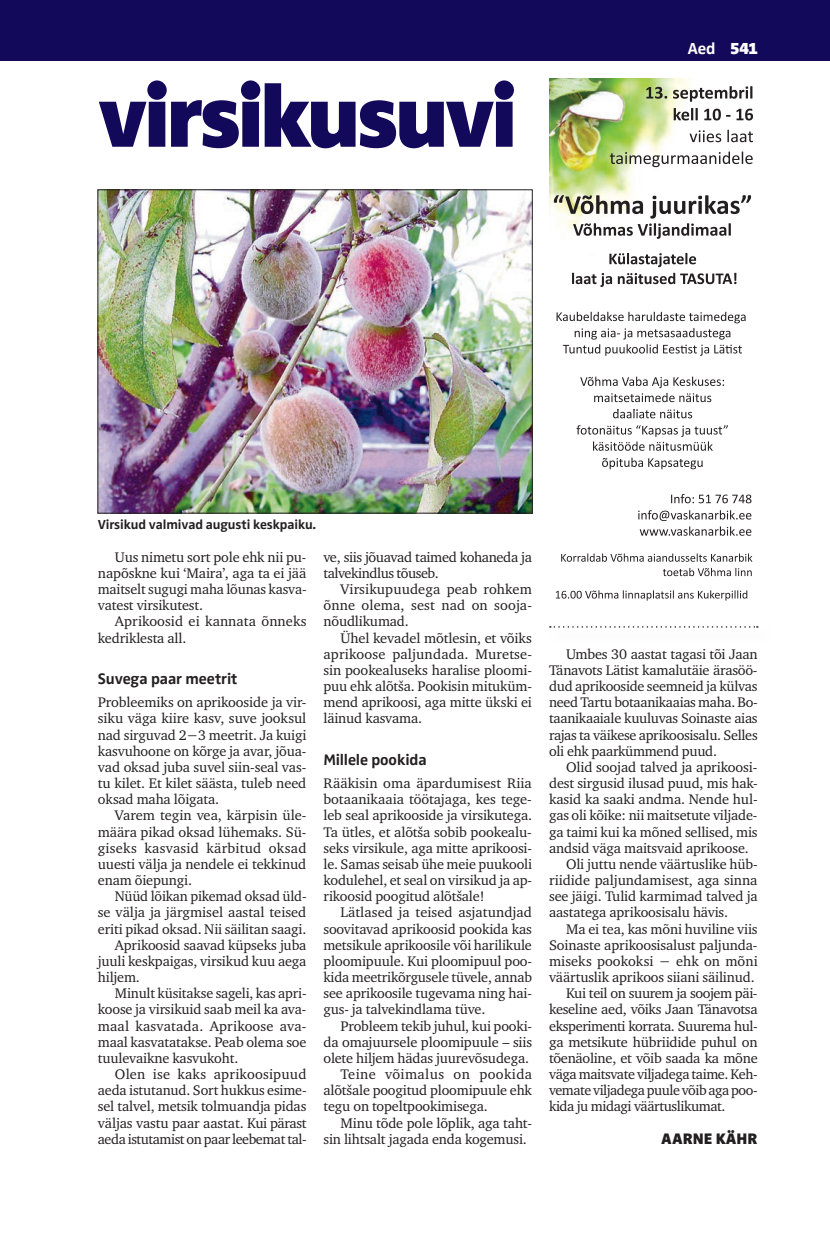
<style>
.page{position:relative;width:830px;height:1234px;background:#fff}
.page>*{position:absolute;margin:0;border:0;box-sizing:border-box;transform-origin:0 0}
.t1{font:900 90px "Zwo Pro";letter-spacing:-.045em;color:#13095a}
.t2{font:700 16.5px "Zwo Pro";color:#fff}
.t3{font:700 15.75px "Zwo Pro";letter-spacing:-.005em;color:#231f20}
.t4{font:900 15.75px "Zwo Pro";color:#231f20}
.t5{font:14.25px "Charter ITC";letter-spacing:-.01em;color:#231f20}
.t6{font:14.25px "Charter ITC";letter-spacing:-.03em;color:#231f20}
.t7{font:14.25px "Charter ITC";letter-spacing:.01em;color:#231f20}
.t8{font:14.25px "Charter ITC";letter-spacing:.015em;color:#231f20}
.t9{font:14.25px "Charter ITC";letter-spacing:.025em;color:#231f20}
.t10{font:700 13.5px "Zwo Pro";letter-spacing:-.01em;color:#231f20}
.s1{font-weight:900}
</style>
<div class="page">
<div style="left:0;top:0;width:829px;height:60px;background:#13095a"></div>
<img style="left:100px;top:191px;width:430px;height:320px">
<div style="left:98px;top:189px;width:434px;height:324px;border:1px solid #231f20"></div>
<img style="left:549px;top:79px;width:204px;height:522px">
<img style="left:549px;top:626px;width:210px;height:2px">
<svg style="left:549px;top:626px;width:208px;height:1px"></svg>
<p class="t1" style="left:98px;top:62px;width:421px">virsikusuvi</p>
<p class="t2" style="left:687px;top:39px;width:72px">Aed <span class="s1">541</span></p>
<p class="t10" style="left:98px;top:517px;width:220px">Virsikud valmivad augusti keskpaiku.</p>
<p class="t5" style="left:115px;top:547px;width:193px">Uus nimetu sort pole ehk nii pu-</p>
<p class="t5" style="left:98px;top:564px;width:210px">napõskne kui ‘Maira’, aga ta ei jää</p>
<p class="t5" style="left:98px;top:580px;width:210px">maitselt sugugi maha lõunas kasva-</p>
<p class="t5" style="left:98px;top:596px;width:107px">vatest virsikutest.</p>
<p class="t5" style="left:115px;top:612px;width:193px">Aprikoosid ei kannata õnneks</p>
<p class="t5" style="left:98px;top:628px;width:90px">kedriklesta all.</p>
<p class="t3" style="left:98px;top:669px;width:141px">Suvega paar meetrit</p>
<p class="t5" style="left:98px;top:693px;width:210px">Probleemiks on aprikooside ja vir-</p>
<p class="t5" style="left:98px;top:709px;width:210px">siku väga kiire kasv, suve jooksul</p>
<p class="t5" style="left:98px;top:725px;width:210px">nad sirguvad 2−3 meetrit. Ja kuigi</p>
<p class="t5" style="left:98px;top:741px;width:210px">kasvuhoone on kõrge ja avar, jõua-</p>
<p class="t5" style="left:98px;top:758px;width:210px">vad oksad juba suvel siin-seal vas-</p>
<p class="t5" style="left:98px;top:774px;width:210px">tu kilet. Et kilet säästa, tuleb need</p>
<p class="t5" style="left:98px;top:790px;width:123px">oksad maha lõigata.</p>
<p class="t5" style="left:115px;top:806px;width:193px">Varem tegin vea, kärpisin üle-</p>
<p class="t5" style="left:98px;top:822px;width:210px">määra pikad oksad lühemaks. Sü-</p>
<p class="t8" style="left:98px;top:838px;width:210px">giseks kasvasid kärbitud oksad</p>
<p class="t5" style="left:98px;top:854px;width:210px">uuesti välja ja nendele ei tekkinud</p>
<p class="t5" style="left:98px;top:871px;width:96px">enam õiepungi.</p>
<p class="t5" style="left:115px;top:887px;width:193px">Nüüd lõikan pikemad oksad üld-</p>
<p class="t5" style="left:98px;top:903px;width:210px">se välja ja järgmisel aastal teised</p>
<p class="t5" style="left:98px;top:919px;width:210px">eriti pikad oksad. Nii säilitan saagi.</p>
<p class="t5" style="left:115px;top:935px;width:193px">Aprikoosid saavad küpseks juba</p>
<p class="t5" style="left:98px;top:951px;width:210px">juuli keskpaigas, virsikud kuu aega</p>
<p class="t5" style="left:98px;top:968px;width:44px">hiljem.</p>
<p class="t5" style="left:115px;top:984px;width:193px">Minult küsitakse sageli, kas apri-</p>
<p class="t5" style="left:98px;top:1000px;width:210px">koose ja virsikuid saab meil ka ava-</p>
<p class="t7" style="left:98px;top:1016px;width:210px">maal kasvatada. Aprikoose ava-</p>
<p class="t5" style="left:98px;top:1032px;width:210px">maal kasvatatakse. Peab olema soe</p>
<p class="t5" style="left:98px;top:1048px;width:142px">tuulevaikne kasvukoht.</p>
<p class="t8" style="left:115px;top:1065px;width:193px">Olen ise kaks aprikoosipuud</p>
<p class="t5" style="left:98px;top:1081px;width:210px">aeda istutanud. Sort hukkus esime-</p>
<p class="t5" style="left:98px;top:1097px;width:210px">sel talvel, metsik tolmuandja pidas</p>
<p class="t5" style="left:98px;top:1113px;width:210px">väljas vastu paar aastat. Kui pärast</p>
<p class="t6" style="left:98px;top:1129px;width:210px">aeda istutamist on paar leebemat tal-</p>
<p class="t5" style="left:323px;top:547px;width:210px">ve, siis jõuavad taimed kohaneda ja</p>
<p class="t6" style="left:323px;top:564px;width:117px">talvekindlus tõuseb.</p>
<p class="t7" style="left:340px;top:580px;width:193px">Virsikupuudega peab rohkem</p>
<p class="t7" style="left:323px;top:596px;width:210px">õnne olema, sest nad on sooja-</p>
<p class="t5" style="left:323px;top:612px;width:87px">nõudlikumad.</p>
<p class="t5" style="left:340px;top:628px;width:193px">Ühel kevadel mõtlesin, et võiks</p>
<p class="t7" style="left:323px;top:644px;width:210px">aprikoose paljundada. Muretse-</p>
<p class="t5" style="left:323px;top:661px;width:210px">sin pookealuseks haralise ploomi-</p>
<p class="t5" style="left:323px;top:677px;width:210px">puu ehk alõtša. Pookisin mituküm-</p>
<p class="t5" style="left:323px;top:693px;width:210px">mend aprikoosi, aga mitte ükski ei</p>
<p class="t5" style="left:323px;top:709px;width:100px">läinud kasvama.</p>
<p class="t3" style="left:323px;top:750px;width:105px">Millele pookida</p>
<p class="t5" style="left:323px;top:774px;width:210px">Rääkisin oma äpardumisest Riia</p>
<p class="t5" style="left:323px;top:790px;width:210px">botaanikaaia töötajaga, kes tege-</p>
<p class="t5" style="left:323px;top:806px;width:210px">leb seal aprikooside ja virsikutega.</p>
<p class="t5" style="left:323px;top:822px;width:210px">Ta ütles, et alõtša sobib pookealu-</p>
<p class="t5" style="left:323px;top:838px;width:210px">seks virsikule, aga mitte aprikoosi-</p>
<p class="t5" style="left:323px;top:854px;width:210px">le. Samas seisab ühe meie puukooli</p>
<p class="t5" style="left:323px;top:871px;width:210px">kodulehel, et seal on virsikud ja ap-</p>
<p class="t5" style="left:323px;top:887px;width:162px">rikoosid poogitud alõtšale!</p>
<p class="t5" style="left:340px;top:903px;width:193px">Lätlased ja teised asjatundjad</p>
<p class="t5" style="left:323px;top:919px;width:210px">soovitavad aprikoosid pookida kas</p>
<p class="t5" style="left:323px;top:935px;width:210px">metsikule aprikoosile või harilikule</p>
<p class="t5" style="left:323px;top:951px;width:210px">ploomipuule. Kui ploomipuul poo-</p>
<p class="t5" style="left:323px;top:968px;width:210px">kida meetrikõrgusele tüvele, annab</p>
<p class="t5" style="left:323px;top:984px;width:210px">see aprikoosile tugevama ning hai-</p>
<p class="t5" style="left:323px;top:1000px;width:163px">gus- ja talvekindlama tüve.</p>
<p class="t5" style="left:340px;top:1016px;width:193px">Probleem tekib juhul, kui pooki-</p>
<p class="t5" style="left:323px;top:1032px;width:210px">da omajuursele ploomipuule – siis</p>
<p class="t5" style="left:323px;top:1048px;width:207px">olete hiljem hädas juurevõsudega.</p>
<p class="t9" style="left:340px;top:1065px;width:193px">Teine võimalus on pookida</p>
<p class="t5" style="left:323px;top:1081px;width:210px">alõtšale poogitud ploomipuule ehk</p>
<p class="t5" style="left:323px;top:1097px;width:166px">tegu on topeltpookimisega.</p>
<p class="t5" style="left:340px;top:1113px;width:193px">Minu tõde pole lõplik, aga taht-</p>
<p class="t5" style="left:323px;top:1129px;width:205px">sin lihtsalt jagada enda kogemusi.</p>
<p class="t5" style="left:566px;top:644px;width:193px">Umbes 30 aastat tagasi tõi Jaan</p>
<p class="t5" style="left:548px;top:661px;width:210px">Tänavots Lätist kamalutäie ärasöö-</p>
<p class="t5" style="left:549px;top:677px;width:210px">dud aprikooside seemneid ja külvas</p>
<p class="t5" style="left:549px;top:693px;width:210px">need Tartu botaanikaaias maha. Bo-</p>
<p class="t5" style="left:549px;top:709px;width:210px">taanikaaiale kuuluvas Soinaste aias</p>
<p class="t5" style="left:549px;top:725px;width:210px">rajas ta väikese aprikoosisalu. Selles</p>
<p class="t5" style="left:549px;top:741px;width:169px">oli ehk paarkümmend puud.</p>
<p class="t5" style="left:566px;top:758px;width:193px">Olid soojad talved ja aprikoosi-</p>
<p class="t5" style="left:549px;top:774px;width:210px">dest sirgusid ilusad puud, mis hak-</p>
<p class="t5" style="left:549px;top:790px;width:210px">kasid ka saaki andma. Nende hul-</p>
<p class="t5" style="left:549px;top:806px;width:210px">gas oli kõike: nii maitsetute viljade-</p>
<p class="t5" style="left:549px;top:822px;width:210px">ga taimi kui ka mõned sellised, mis</p>
<p class="t5" style="left:549px;top:838px;width:201px">andsid väga maitsvaid aprikoose.</p>
<p class="t5" style="left:566px;top:854px;width:193px">Oli juttu nende väärtuslike hüb-</p>
<p class="t5" style="left:549px;top:871px;width:210px">riidide paljundamisest, aga sinna</p>
<p class="t5" style="left:549px;top:887px;width:210px">see jäigi. Tulid karmimad talved ja</p>
<p class="t5" style="left:549px;top:903px;width:180px">aastatega aprikoosisalu hävis.</p>
<p class="t5" style="left:566px;top:919px;width:193px">Ma ei tea, kas mõni huviline viis</p>
<p class="t5" style="left:549px;top:935px;width:210px">Soinaste aprikoosisalust paljunda-</p>
<p class="t5" style="left:549px;top:951px;width:210px">miseks pookoksi − ehk on mõni</p>
<p class="t5" style="left:549px;top:968px;width:207px">väärtuslik aprikoos siiani säilinud.</p>
<p class="t6" style="left:566px;top:984px;width:193px">Kui teil on suurem ja soojem päi-</p>
<p class="t5" style="left:549px;top:1000px;width:210px">keseline aed, võiks Jaan Tänavotsa</p>
<p class="t6" style="left:549px;top:1016px;width:210px">eksperimenti korrata. Suurema hul-</p>
<p class="t5" style="left:549px;top:1032px;width:210px">ga metsikute hübriidide puhul on</p>
<p class="t5" style="left:549px;top:1048px;width:210px">tõenäoline, et võib saada ka mõne</p>
<p class="t6" style="left:549px;top:1065px;width:210px">väga maitsvate viljadega taime. Keh-</p>
<p class="t6" style="left:549px;top:1081px;width:210px">vemate viljadega puule võib aga poo-</p>
<p class="t6" style="left:549px;top:1097px;width:178px">kida ju midagi väärtuslikumat.</p>
<p class="t4" style="left:661px;top:1128px;width:98px">AARNE KÄHR</p>
</div>
